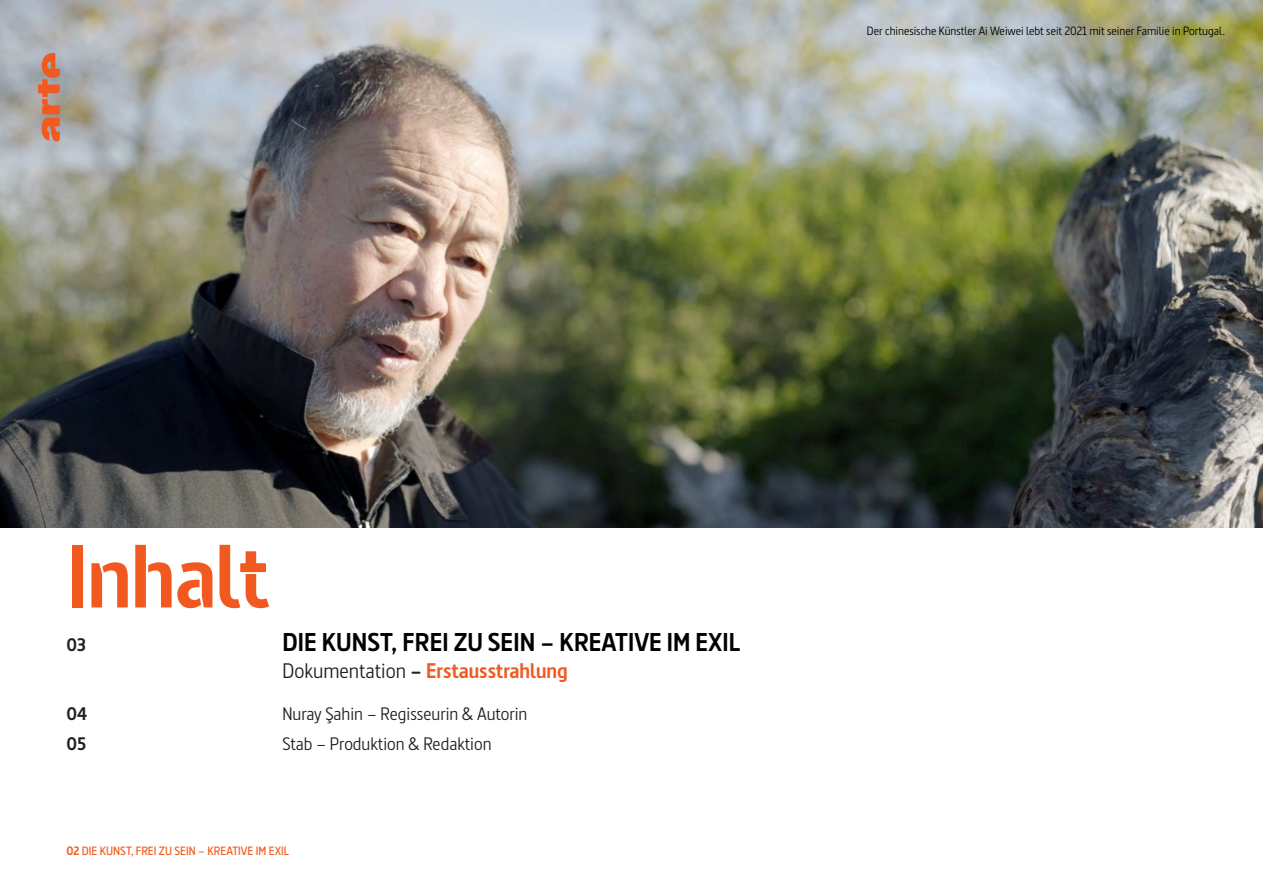
<style>
.page{position:relative;width:1263px;height:893px;background:#fff}
.page>*{position:absolute;margin:0;border:0;box-sizing:border-box;transform-origin:0 0}
.t1{font:700 88.5px "Barna Stencil";letter-spacing:-.01em;color:#f15921}
.t2{font:700 25.5px "Barna";color:#000}
.t3{font:700 21px "Barna";color:#f15921}
.t4{font:18px "Barna";color:#231f20}
.t5{font:700 18px "Barna";color:#231f20}
.t6{font:12px "Barna";color:#000}
.t7{font:600 12px "Barna";color:#f15921}
.s1{font-weight:400;color:#231f20}
.s2{color:#231f20}
.s3{font-weight:700}
</style>
<div class="page">
<img style="left:0;top:0;width:1263px;height:527px">
<svg style="left:38px;top:51px;width:22px;height:91px;background:#cd7f62"></svg>
<p class="t6" style="left:867px;top:23px;width:360px">Der chinesische Künstler Ai Weiwei lebt seit 2021 mit seiner Familie in Portugal.</p>
<p class="t1" style="left:66px;top:523px;width:205px">Inhalt</p>
<p class="t5" style="left:66px;top:633px;width:21px">03</p>
<p class="t2" style="left:282px;top:626px;width:459px">DIE KUNST, FREI ZU SEIN – KREATIVE IM EXIL</p>
<p class="t3" style="left:282px;top:657px;width:287px"><span class="s1">Dokumentation</span> <span class="s2">–</span> Erstausstrahlung</p>
<p class="t5" style="left:66px;top:702px;width:22px">04</p>
<p class="t4" style="left:282px;top:702px;width:247px">Nuray Şahin – Regisseurin &amp; Autorin</p>
<p class="t5" style="left:66px;top:732px;width:21px">05</p>
<p class="t4" style="left:282px;top:732px;width:211px">Stab – Produktion &amp; Redaktion</p>
<p class="t7" style="left:66px;top:844px;width:224px"><span class="s3">02</span> DIE KUNST, FREI ZU SEIN – KREATIVE IM EXIL</p>
</div>
